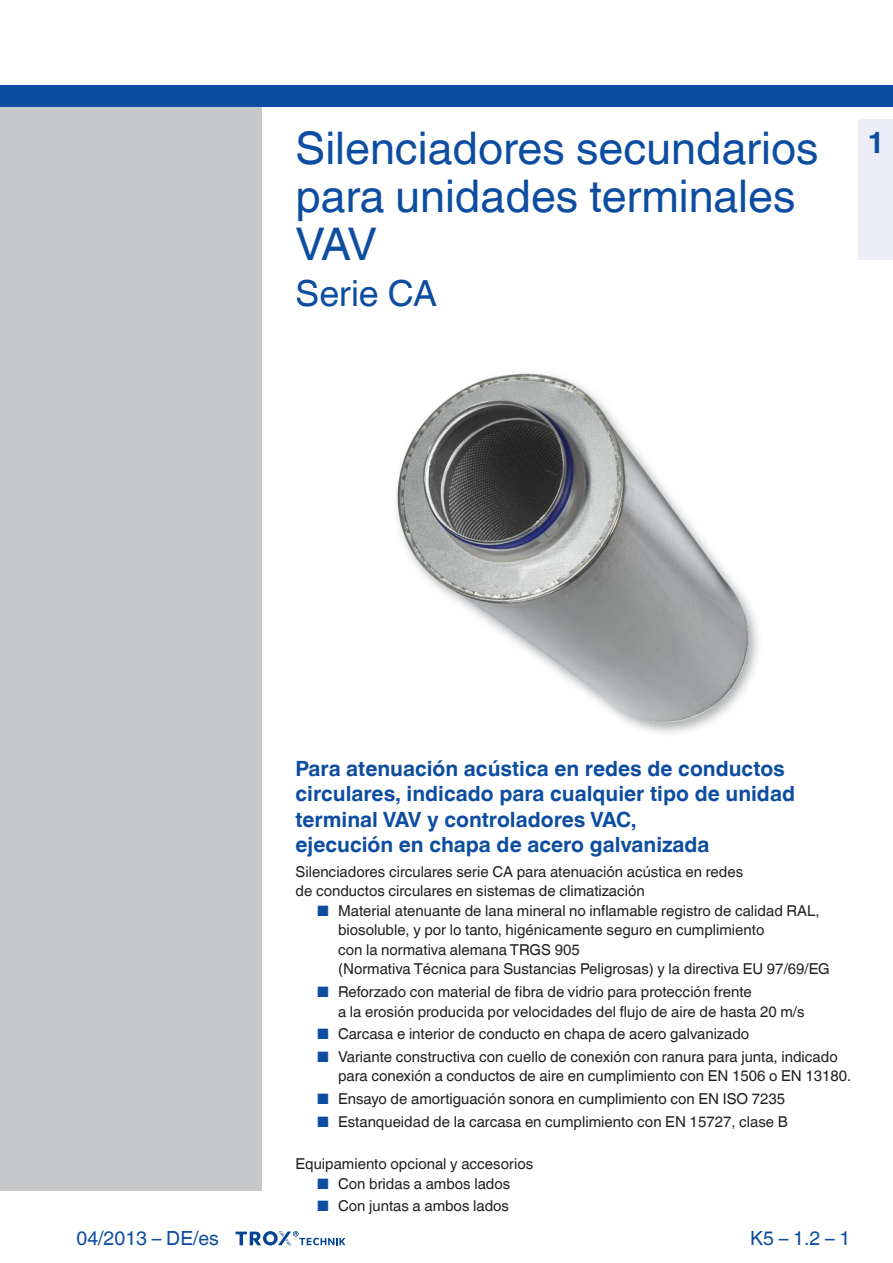
<style>
.page{position:relative;width:893px;height:1263px;background:#fff}
.page>*{position:absolute;margin:0;border:0;box-sizing:border-box;transform-origin:0 0}
.leaflet_head1{font:45px/48px "TROX Helvetica";color:#0d4da1}
.Standard_oben_links{font:36px "TROX Helvetica";color:#0d4da1}
.Register-Tab-Ziffern{font:700 30px "TROX Helvetica";color:#0d4da1}
.leaflet_intro_descr{font:700 21px/25.5px "TROX Helvetica";color:#0d4da1}
.country{font:19.5px "TROX Helvetica";color:#0d4da1}
.pagina_li-re{font:19.5px "TROX Helvetica";color:#0d4da1}
.leaflet_intro_descr-2{font:15px/19.5px "TROX Helvetica";color:#231f20}
.s1{color:#0d4da1}
</style>
<div class="page">
<div style="left:0;top:106px;width:261px;height:1084px;background:#c7c8ca"></div>
<div style="left:0;top:85px;width:893px;height:21px;background:#0d4da1"></div>
<svg style="left:236px;top:1231px;width:110px;height:15px"></svg>
<img style="left:396px;top:373px;width:362px;height:360px">
<div style="left:859px;top:119px;width:34px;height:140px;background:#ecedf6"></div>
<p class="leaflet_head1" style="left:296px;top:125px;width:525px">Silenciadores secundarios para unidades terminales<br>VAV</p>
<p class="Standard_oben_links" style="left:296px;top:272px;width:143px">Serie CA</p>
<p class="Register-Tab-Ziffern" style="left:867px;top:125px;width:19px">1</p>
<p class="country" style="left:77px;top:1227px;width:144px">04/2013 – DE/es</p>
<p class="leaflet_intro_descr" style="left:296px;top:756px;width:491px">Para atenuación acústica en redes de conductos</p>
<p class="leaflet_intro_descr" style="left:296px;top:781px;width:501px">circulares, indicado para cualquier tipo de unidad terminal VAV y controladores VAC,</p>
<p class="leaflet_intro_descr" style="left:296px;top:832px;width:415px">ejecución en chapa de acero galvanizada</p>
<p class="leaflet_intro_descr-2" style="left:296px;top:862px;width:449px">Silenciadores circulares serie CA para atenuación acústica en redes</p>
<p class="leaflet_intro_descr-2" style="left:296px;top:881px;width:351px">de conductos circulares en sistemas de climatización</p>
<p class="leaflet_intro_descr-2" style="left:338px;top:901px;width:493px;text-indent:-21px"><span class="s1">■</span> Material atenuante de lana mineral no inflamable registro de calidad RAL, biosoluble, y por lo tanto, higénicamente seguro en cumplimiento<br>con la normativa alemana TRGS 905<br>(Normativa Técnica para Sustancias Peligrosas) y la directiva EU 97/69/EG</p>
<p class="leaflet_intro_descr-2" style="left:338px;top:982px;width:468px;text-indent:-21px"><span class="s1">■</span> Reforzado con material de fibra de vidrio para protección frente<br>a la erosión producida por velocidades del flujo de aire de hasta 20 m/s</p>
<p class="leaflet_intro_descr-2" style="left:317px;top:1024px;width:434px"><span class="s1">■</span> Carcasa e interior de conducto en chapa de acero galvanizado</p>
<p class="leaflet_intro_descr-2" style="left:338px;top:1047px;width:515px;text-indent:-21px"><span class="s1">■</span> Variante constructiva con cuello de conexión con ranura para junta, indicado para conexión a conductos de aire en cumplimiento con EN 1506 o EN 13180.</p>
<p class="leaflet_intro_descr-2" style="left:317px;top:1089px;width:470px"><span class="s1">■</span> Ensayo de amortiguación sonora en cumplimiento con EN ISO 7235</p>
<p class="leaflet_intro_descr-2" style="left:317px;top:1112px;width:473px"><span class="s1">■</span> Estanqueidad de la carcasa en cumplimiento con EN 15727, clase B</p>
<p class="leaflet_intro_descr-2" style="left:296px;top:1154px;width:239px">Equipamiento opcional y accesorios</p>
<p class="leaflet_intro_descr-2" style="left:317px;top:1173px;width:195px"><span class="s1">■</span> Con bridas a ambos lados</p>
<p class="leaflet_intro_descr-2" style="left:317px;top:1196px;width:194px"><span class="s1">■</span> Con juntas a ambos lados</p>
<p class="pagina_li-re" style="left:750px;top:1227px;width:102px">K5 – 1.2 – 1</p>
</div>
